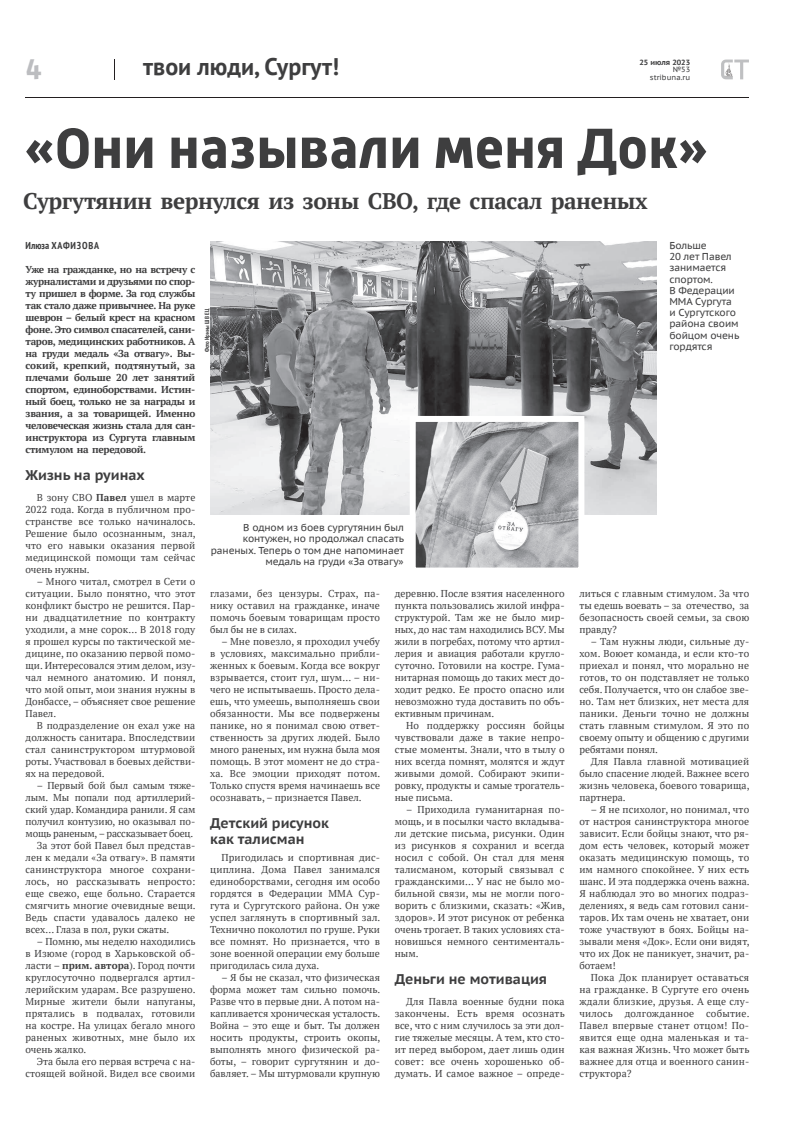
<style>
.page{position:relative;width:789px;height:1134px;background:#fff}
.page>*{position:absolute;margin:0;border:0;box-sizing:border-box;transform-origin:0 0}
.t1{font:700 58px "Russia";letter-spacing:-.01em;color:#3e3e3f}
.t2{font:700 29.2px "Russia";color:#bcbdc0}
.t3{font:700 24px "PT Sans";color:#3e3e3f}
.t4{font:700 22.6px "PT Serif";letter-spacing:-.02em;color:#3e3e3f}
.t5{font:700 14px/15.4px "PT Sans Caption";color:#3e3e3f}
.t6{font:10px/12px "PT Serif";letter-spacing:.005em;color:#3e3e3f;text-align:justify}
.t7{font:700 10px/12px "PT Serif";letter-spacing:-.025em;color:#3e3e3f;text-align:justify}
.t8{font:10px/11.2px "PT Sans Caption";letter-spacing:-.01em;color:#3e3e3f}
.t9{font:10px "PT Serif";letter-spacing:-.02em;color:#3e3e3f}
.t10{font:700 condensed 10px "PT Sans";letter-spacing:.075em;color:#3e3e3f}
.t11{font:7.5px "PT Sans Caption";color:#3e3e3f}
.t12{font:700 7.5px "PT Sans Caption";color:#3e3e3f}
.t13{font:700 condensed 6px "PT Sans";color:#3e3e3f}
.s1{font-weight:700}
</style>
<div class="page">
<hr style="left:26px;top:98px;width:722px;height:1px;background:#231f20">
<svg style="left:721px;top:59px;width:27px;height:20px"></svg>
<svg style="left:114px;top:59px;width:1px;height:21px"></svg>
<img style="left:210px;top:242px;width:445px;height:273px">
<img style="left:416px;top:423px;width:161px;height:143px">
<div style="left:409px;top:416px;width:175px;height:157px;border:6px solid #fff"></div>
<h3 class="t3" style="left:143px;top:51px;width:197px">твои люди, Сургут!</h3>
<h2 class="t2" style="left:26px;top:52px;width:18px">4</h2>
<p class="t12" style="left:639px;top:57px;width:52px">25 июля 2023</p>
<p class="t11" style="left:672px;top:65px;width:19px">№53</p>
<p class="t11" style="left:649px;top:72px;width:42px">stribuna.ru</p>
<h1 class="t1" style="left:23px;top:115px;width:687px">«Они называли меня Док»</h1>
<h3 class="t4" style="left:23px;top:186px;width:625px">Сургутянин вернулся из зоны СВО, где спасал раненых</h3>
<p class="t10" style="left:26px;top:239px;width:75px">Илюза ХАФИЗОВА</p>
<p class="t7" style="left:26px;top:263px;width:172px">Уже на гражданке, но на встречу с журналистами и друзьями по спор&shy;ту пришел в форме. За год службы так стало даже привычнее. На руке шеврон – белый крест на красном фоне. Это символ спасателей, сани&shy;таров, медицинских работников. А на груди медаль «За отвагу». Вы&shy;сокий, крепкий, подтянутый, за плечами больше 20 лет занятий спортом, единоборствами. Истин&shy;ный боец, только не за награды и звания, а за товарищей. Именно человеческая жизнь стала для сан&shy;инструктора из Сургута главным стимулом на передовой.</p>
<h3 class="t5" style="left:26px;top:467px;width:121px">Жизнь на руинах</h3>
<p class="t6" style="left:26px;top:491px;width:172px;text-indent:11px">В зону СВО <span class="s1">Павел</span> ушел в марте 2022 года. Когда в публичном про&shy;странстве все только начиналось.<br>Решение было осознанным, знал, что его навыки оказания первой медицинской помощи там сейчас очень нужны.</p>
<p class="t6" style="left:26px;top:575px;width:172px;text-indent:11px">– Много читал, смотрел в Сети о ситуации. Было понятно, что этот конфликт быстро не решится. Пар&shy;ни двадцатилетние по контракту уходили, а мне сорок… В 2018 году я прошел курсы по тактической ме&shy;дицине, по оказанию первой помо&shy;щи. Интересовался этим делом, изу&shy;чал немного анатомию. И понял, что мой опыт, мои знания нужны в Донбассе, – объясняет свое решение Павел.</p>
<p class="t6" style="left:26px;top:719px;width:171px;text-indent:11px">В подразделение он ехал уже на должность санитара. Впоследствии стал санинструктором штурмовой роты. Участвовал в боевых действи&shy;ях на передовой.</p>
<p class="t6" style="left:37px;top:779px;width:160px">– Первый бой был самым тяже-</p>
<p class="t6" style="left:26px;top:791px;width:171px">лым. Мы попали под артиллерий-</p>
<p class="t6" style="left:26px;top:803px;width:171px">ский удар. Командира ранили. Я сам</p>
<p class="t6" style="left:26px;top:815px;width:171px">получил контузию, но оказывал по-</p>
<p class="t9" style="left:26px;top:827px;width:169px">мощь раненым, – рассказывает боец.</p>
<p class="t6" style="left:37px;top:839px;width:160px">За этот бой Павел был представ-</p>
<p class="t6" style="left:26px;top:851px;width:171px">лен к медали «За отвагу». В памяти</p>
<p class="t6" style="left:26px;top:863px;width:171px">санинструктора многое сохрани-</p>
<p class="t6" style="left:26px;top:875px;width:171px">лось, но рассказывать непросто:</p>
<p class="t6" style="left:26px;top:887px;width:171px">еще свежо, еще больно. Старается</p>
<p class="t6" style="left:26px;top:899px;width:172px">смягчить многие очевидные вещи.</p>
<p class="t6" style="left:26px;top:911px;width:171px">Ведь спасти удавалось далеко не</p>
<p class="t6" style="left:26px;top:923px;width:145px">всех… Глаза в пол, руки сжаты.</p>
<p class="t6" style="left:26px;top:935px;width:172px;text-indent:11px">– Помню, мы неделю находились в Изюме (город в Харьковской об&shy;ласти – <span class="s1">прим. автора</span>). Город почти круглосуточно подвергался артил&shy;лерийским ударам. Все разрушено.<br>Мирные жители были напуганы, прятались в подвалах, готовили на костре. На улицах бегало много раненых животных, мне было их очень жалко.</p>
<p class="t6" style="left:26px;top:1055px;width:171px;text-align:right">Эта была его первая встреча с на&shy;стоящей войной. Видел все своими</p>
<p class="t8" style="left:669px;top:240px;width:71px">Больше<br>20 лет Павел занимается спортом.<br>В Федерации<br>ММА Сургута и Сургутского района своим бойцом очень гордятся</p>
<p class="t13" style="left:203px;top:352px;width:45px;rotate:-90deg">Фото Ирины ШВЕЦ</p>
<p class="t8" style="left:211px;top:522px;width:195px;text-align:right">В одном из боев сургутянин был контужен, но продолжал спасать раненых. Теперь о том дне напоминает медаль на груди «За отвагу»</p>
<p class="t6" style="left:394px;top:587px;width:171px">деревню. После взятия населенного пункта пользовались жилой инфра&shy;структурой. Там же не было мир&shy;ных, до нас там находились ВСУ. Мы жили в погребах, потому что артил&shy;лерия и авиация работали кругло&shy;суточно. Готовили на костре. Гума&shy;нитарная помощь до таких мест до&shy;ходит редко. Ее просто опасно или невозможно туда доставить по объ&shy;ективным причинам.</p>
<p class="t6" style="left:394px;top:719px;width:171px;text-indent:11px">Но поддержку россиян бойцы чувствовали даже в такие непро&shy;стые моменты. Знали, что в тылу о них всегда помнят, молятся и ждут живыми домой. Собирают экипи&shy;ровку, продукты и самые трогатель&shy;ные письма.</p>
<p class="t6" style="left:394px;top:803px;width:172px;text-indent:11px">– Приходила гуманитарная по&shy;мощь, и в посылки часто вкладыва&shy;ли детские письма, рисунки. Один из рисунков я сохранил и всегда носил с собой. Он стал для меня талисманом, который связывал с гражданскими… У нас не было мо&shy;бильной связи, мы не могли пого&shy;ворить с близкими, сказать: «Жив, здоров». И этот рисунок от ребенка очень трогает. В таких условиях ста&shy;новишься немного сентименталь&shy;ным.</p>
<h3 class="t5" style="left:394px;top:971px;width:154px">Деньги не мотивация</h3>
<p class="t6" style="left:394px;top:995px;width:171px;text-indent:11px">Для Павла военные будни пока закончены. Есть время осознать все, что с ним случилось за эти дол&shy;гие тяжелые месяцы. А тем, кто сто&shy;ит перед выбором, дает лишь один совет: все очень хорошенько об&shy;думать. И самое важное – опреде-</p>
<p class="t6" style="left:210px;top:587px;width:171px">глазами, без цензуры. Страх, па&shy;нику оставил на гражданке, иначе помочь боевым товарищам просто был бы не в силах.</p>
<p class="t6" style="left:210px;top:635px;width:172px;text-indent:11px">– Мне повезло, я проходил учебу в условиях, максимально прибли&shy;женных к боевым. Когда все вокруг взрывается, стоит гул, шум… – ни&shy;чего не испытываешь. Просто дела&shy;ешь, что умеешь, выполняешь свои обязанности. Мы все подвержены панике, но я понимал свою ответ&shy;ственность за других людей. Было много раненых, им нужна была моя помощь. В этот момент не до стра&shy;ха. Все эмоции приходят потом.<br>Только спустя время начинаешь все осознавать, – признается Павел.</p>
<h3 class="t5" style="left:210px;top:815px;width:120px">Детский рисунок как талисман</h3>
<p class="t6" style="left:210px;top:851px;width:172px;text-indent:11px">Пригодилась и спортивная дис&shy;циплина. Дома Павел занимался единоборствами, сегодня им особо гордятся в Федерации ММА Сур&shy;гута и Сургутского района. Он уже успел заглянуть в спортивный зал.<br>Технично поколотил по груше. Руки все помнят. Но признается, что в зоне военной операции ему больше пригодилась сила духа.</p>
<p class="t6" style="left:210px;top:971px;width:172px;text-indent:11px">– Я бы не сказал, что физическая форма может там сильно помочь.<br>Разве что в первые дни. А потом на&shy;капливается хроническая усталость.<br>Война – это еще и быт. Ты должен носить продукты, строить окопы, выполнять много физической ра&shy;боты, – говорит сургутянин и до&shy;бавляет. – Мы штурмовали крупную</p>
<p class="t6" style="left:579px;top:587px;width:171px">литься с главным стимулом. За что ты едешь воевать – за отечество, за безопасность своей семьи, за свою правду?</p>
<p class="t6" style="left:579px;top:635px;width:171px;text-indent:11px">– Там нужны люди, сильные ду&shy;хом. Воюет команда, и если кто-то приехал и понял, что морально не готов, то он подставляет не только себя. Получается, что он слабое зве&shy;но. Там нет близких, нет места для паники. Деньги точно не должны стать главным стимулом. Я это по своему опыту и общению с другими ребятами понял.</p>
<p class="t6" style="left:579px;top:755px;width:172px;text-indent:11px">Для Павла главной мотивацией было спасение людей. Важнее всего жизнь человека, боевого товарища, партнера.</p>
<p class="t6" style="left:579px;top:803px;width:172px;text-indent:11px">– Я не психолог, но понимал, что от настроя санинструктора многое зависит. Если бойцы знают, что ря&shy;дом есть человек, который может оказать медицинскую помощь, то им намного спокойнее. У них есть шанс. И эта поддержка очень важна.<br>Я наблюдал это во многих подраз&shy;делениях, я ведь сам готовил сани&shy;таров. Их там очень не хватает, они тоже участвуют в боях. Бойцы на&shy;зывали меня «Док». Если они видят, что их Док не паникует, значит, ра&shy;ботаем!</p>
<p class="t6" style="left:579px;top:971px;width:172px;text-indent:11px">Пока Док планирует оставаться на гражданке. В Сургуте его очень ждали близкие, друзья. А еще слу&shy;чилось долгожданное событие.<br>Павел впервые станет отцом! По&shy;явится еще одна маленькая и та&shy;кая важная Жизнь. Что может быть важнее для отца и военного санин&shy;структора?</p>
</div>
